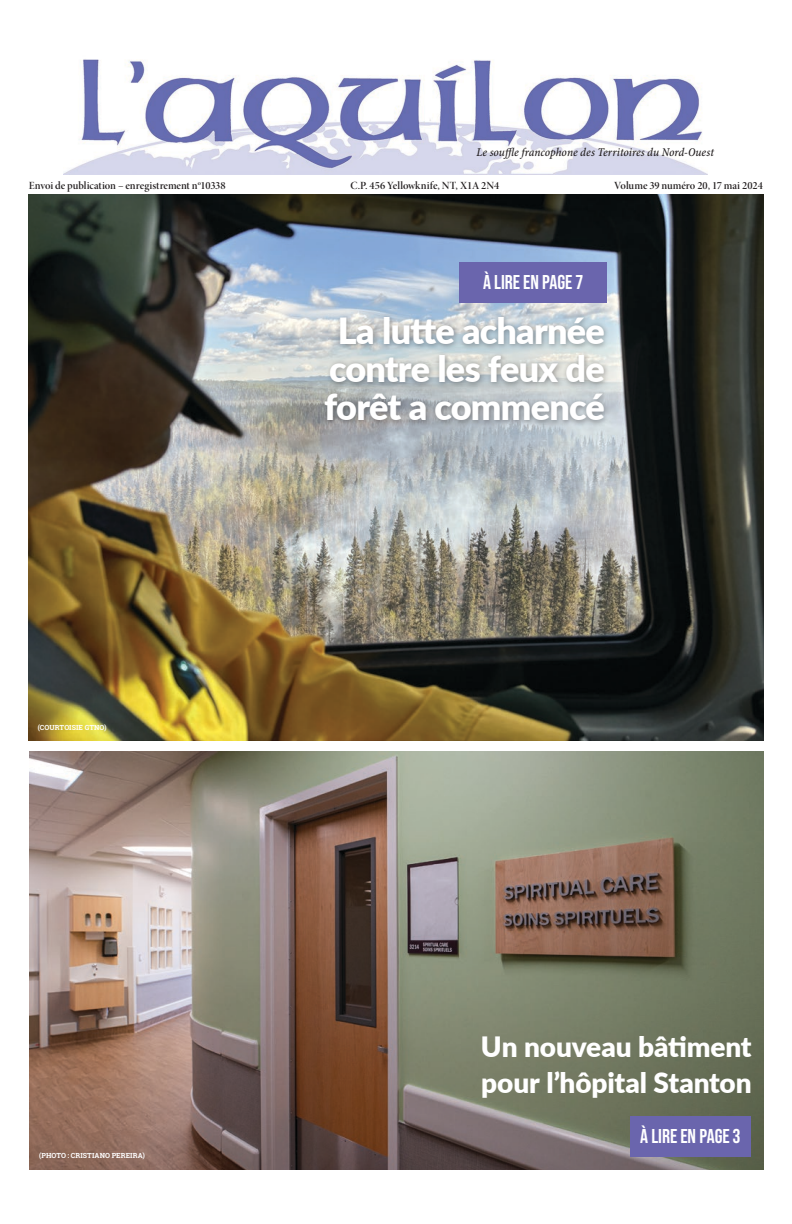
<style>
.page{position:relative;width:792px;height:1224px;background:#fff}
.page>*{position:absolute;margin:0;border:0;box-sizing:border-box;transform-origin:0 0}
.Titre_36{font:900 36px/38px "Lato";letter-spacing:-.02em;color:#fff;text-align:center}
.Titre_36-2{font:900 28px/36px "Lato";letter-spacing:-.005em;color:#fff}
.Read_more{font:700 20px "Bebas Neue Pro";color:#fff}
.t1{font:12px "Minion Pro Medium Cn It Capt";letter-spacing:-.005em;color:#231f20}
.Entête_Volume_2019{font:11px "Minion Pro Semibold Disp";letter-spacing:-.005em;color:#231f20}
.Bas_vignette_12{font:700 7px "Roboto Slab";letter-spacing:.01em;color:#fff}
</style>
<div class="page">
<img style="left:64px;top:59px;width:643px;height:116px">
<img style="left:29px;top:752px;width:734px;height:418px">
<div style="left:630px;top:1116px;width:121px;height:41px;background:#6a65ad"></div>
<img style="left:29px;top:195px;width:734px;height:545px">
<div style="left:321px;top:313px;width:289px;height:114px;background:#231f20;opacity:.4"></div>
<div style="left:459px;top:262px;width:148px;height:41px;background:#6a65ad"></div>
<p class="t1" style="left:476px;top:144px;width:239px">Le souffle francophone des Territoires du Nord-Ouest</p>
<p class="Entête_Volume_2019" style="left:29px;top:178px;width:198px">Envoi de publication – enregistrement n<sup>o</sup>10338</p>
<p class="Entête_Volume_2019" style="left:351px;top:178px;width:150px">C.P. 456 Yellowknife, NT, X1A 2N4</p>
<p class="Entête_Volume_2019" style="left:614px;top:178px;width:150px">Volume 39 numéro 20, 17 mai 2024</p>
<p class="Read_more" style="left:483px;top:271px;width:101px">À LIRE EN PAGE 7</p>
<p class="Bas_vignette_12" style="left:38px;top:723px;width:70px">(COURTOISIE GTNO)</p>
<p class="Bas_vignette_12" style="left:39px;top:1151px;width:107px">(PHOTO : CRISTIANO PEREIRA)</p>
<p class="Titre_36" style="left:324px;top:310px;width:282px">La lutte acharnée contre les feux de forêt a commencé</p>
<p class="Titre_36-2" style="left:481px;top:1028px;width:272px">Un nouveau bâtiment pour l’hôpital Stanton</p>
<p class="Read_more" style="left:640px;top:1125px;width:102px">À LIRE EN PAGE 3</p>
</div>
